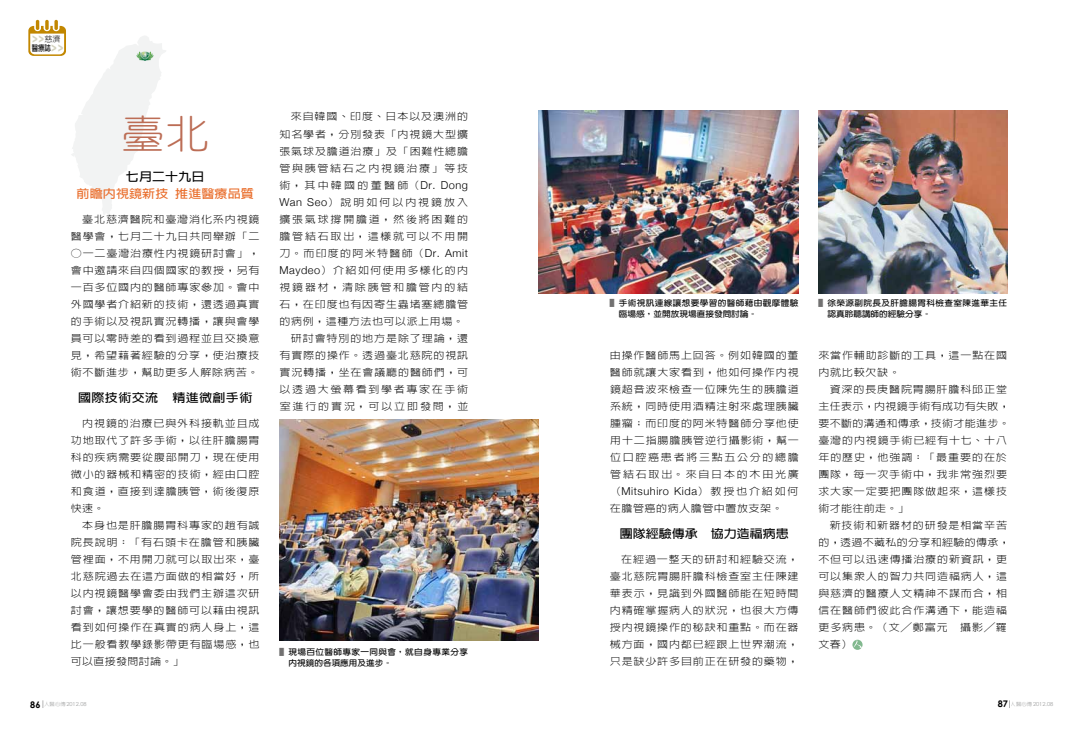
<style>
.page{position:relative;width:1078px;height:738px;background:#fff}
.page>*{position:absolute;margin:0;border:0;box-sizing:border-box;transform-origin:0 0}
.t1{font:300 39.6px "Yen Round";color:#bc6d55;scale:1.11 1}
.t2{font:700 11.7px "Lin Gothic";letter-spacing:.01em;color:#000;scale:1.11 1}
.t3{font:700 11.7px "Lin Gothic";letter-spacing:.01em;color:#e96d2b;scale:1.11 1}
.t4{font:700 11.7px "Lin Gothic";letter-spacing:.03em;color:#000;scale:1.11 1}
.t5{font:300 10.9px "Helvetica Neue";letter-spacing:.05em;color:#000}
.t6{font:300 9.9px/17px "Lin Gothic";letter-spacing:.08em;color:#000;text-align:justify;scale:1.11 1}
.t7{font:300 9.9px "Lin Gothic";letter-spacing:.16em;color:#000;scale:1.11 1}
.t8{font:300 9.9px "Lin Gothic";letter-spacing:.05em;color:#000;scale:1.11 1}
.t9{font:300 9.9px "Lin Gothic";letter-spacing:.155em;color:#000;scale:1.11 1}
.t10{font:300 9.9px "Lin Gothic";letter-spacing:.115em;color:#000;scale:1.11 1}
.t11{font:300 9.9px "Lin Gothic";letter-spacing:.205em;color:#000;scale:1.11 1}
.t12{font:300 9.9px "Lin Gothic";letter-spacing:.125em;color:#000;scale:1.11 1}
.t13{font:300 9.9px "Lin Gothic";letter-spacing:.175em;color:#000;scale:1.11 1}
.t14{font:300 9.9px "Lin Gothic";letter-spacing:.17em;color:#000;scale:1.11 1}
.t15{font:700 8.1px/11px "Yen Round";letter-spacing:.04em;color:#000;scale:1.07 1}
.t16{font:900 8px/9px "Lin Gothic";color:#d3d2be;scale:.8 1}
.t17{font:5.6px "Century Gothic";color:#9fa0a0}
.s1{font-weight:300;color:#000}
.s2{font-weight:700;color:#000}
.s3{font-family:"Helvetica Neue";font-size:10.9px}
.s4{color:#727171}
.s5{font-family:"Lin Gothic";font-size:9.9px}
.s6{font-weight:700;font-size:9.1px;color:#000}
.s7{font-family:"Lin Gothic";font-weight:300;font-size:5.1px}
</style>
<div class="page">
<svg style="left:28px;top:20px;width:138px;height:196px"></svg>
<img style="left:136px;top:52px;width:17px;height:8px">
<img style="left:818px;top:111px;width:188px;height:182px">
<img style="left:539px;top:111px;width:259px;height:182px">
<svg style="left:853px;top:639px;width:8px;height:9px"></svg>
<img style="left:279px;top:419px;width:260px;height:221px">
<p class="t16" style="left:32px;top:35px;width:41px">＞＞<span class="s1">慈濟</span><span class="s2">醫療誌</span>＞＞</p>
<h1 class="t1" style="left:121px;top:114px;width:81px">臺北</h1>
<p class="t2" style="left:126px;top:170px;width:72px">七月二十九日</p>
<p class="t3" style="left:77px;top:187px;width:161px">前瞻內視鏡新技 推進醫療品質</p>
<p class="t6" style="left:71px;top:210px;width:171px;text-align:right">臺北慈濟醫院和臺灣消化系內視鏡醫學會，七月二十九日共同舉辦「二</p>
<p class="t6" style="left:71px;top:244px;width:171px">○一二臺灣治療性內視鏡研討會」，會中邀請來自四個國家的教授，另有一百多位國內的醫師專家參加。會中外國學者介紹新的技術，還透過真實的手術以及視訊實況轉播，讓與會學員可以零時差的看到過程並且交換意見，希望藉著經驗的分享，使治療技術不斷進步，幫助更多人解除病苦。</p>
<p class="t4" style="left:78px;top:391px;width:158px">國際技術交流 精進微創手術</p>
<p class="t6" style="left:71px;top:414px;width:171px;text-indent:11px">內視鏡的治療已與外科接軌並且成功地取代了許多手術，以往肝膽腸胃科的疾病需要從腹部開刀，現在使用微小的器械和精密的技術，經由口腔和食道，直接到達膽胰管，術後復原快速。</p>
<p class="t6" style="left:71px;top:516px;width:171px;text-indent:11px">本身也是肝膽腸胃科專家的趙有誠院長說明：「有石頭卡在膽管和胰臟管裡面，不用開刀就可以取出來，臺北慈院過去在這方面做的相當好，所以內視鏡醫學會委由我們主辦這次研討會，讓想要學的醫師可以藉由視訊看到如何操作在真實的病人身上，這比一般看教學錄影帶更有臨場感，也可以直接發問討論。」</p>
<p class="t6" style="left:291px;top:108px;width:161px">來自韓國、印度、日本以及澳洲的</p>
<p class="t6" style="left:279px;top:125px;width:171px">知名學者，分別發表「內視鏡大型擴</p>
<p class="t6" style="left:279px;top:142px;width:171px">張氣球及膽道治療」及「困難性總膽</p>
<p class="t9" style="left:279px;top:163px;width:171px">管與胰管結石之內視鏡治療」等技</p>
<p class="t11" style="left:279px;top:180px;width:171px">術，其中韓國的董醫師（<span class="s3">Dr. Dong</span></p>
<p class="t13" style="left:279px;top:197px;width:171px"><span class="s3">Wan Seo</span>）說明如何以內視鏡放入</p>
<p class="t7" style="left:279px;top:214px;width:171px">擴張氣球撐開膽道，然後將困難的</p>
<p class="t7" style="left:279px;top:231px;width:171px">膽管結石取出，這樣就可以不用開</p>
<p class="t10" style="left:279px;top:248px;width:171px">刀。而印度的阿米特醫師（<span class="s3">Dr. Amit</span></p>
<p class="t12" style="left:279px;top:265px;width:171px"><span class="s3">Maydeo</span>）介紹如何使用多樣化的內</p>
<p class="t7" style="left:279px;top:282px;width:171px">視鏡器材，清除胰管和膽管內的結</p>
<p class="t6" style="left:279px;top:295px;width:171px">石，在印度也有因寄生蟲堵塞總膽管</p>
<p class="t8" style="left:279px;top:316px;width:167px">的病例，這種方法也可以派上用場。</p>
<p class="t6" style="left:291px;top:329px;width:161px">研討會特別的地方是除了理論，還</p>
<p class="t6" style="left:279px;top:346px;width:171px">有實際的操作。透過臺北慈院的視訊</p>
<p class="t6" style="left:279px;top:363px;width:171px">實況轉播，坐在會議廳的醫師們，可</p>
<p class="t9" style="left:279px;top:384px;width:171px">以透過大螢幕看到學者專家在手術</p>
<p class="t14" style="left:279px;top:401px;width:171px">室進行的實況，可以立即發問，並</p>
<p class="t15" style="left:288px;top:645px;width:169px;text-indent:-9px"><span class="s4">▌</span>現場百位醫師專家一同與會，就自身專業分享內視鏡的各項應用及進步。</p>
<p class="t15" style="left:618px;top:297px;width:169px;text-indent:-9px"><span class="s4">▌</span>手術視訊連線讓想要學習的醫師藉由觀摩體驗臨場感，並開放現場直接發問討論。</p>
<p class="t6" style="left:609px;top:346px;width:172px">由操作醫師馬上回答。例如韓國的董醫師就讓大家看到，他如何操作內視鏡超音波來檢查一位陳先生的胰膽道系統，同時使用酒精注射來處理胰臟腫瘤；而印度的阿米特醫師分享他使用十二指腸膽胰管逆行攝影術，幫一位口腔癌患者將三點五公分的總膽管結石取出。來自日本的木田光廣</p>
<p class="t5" style="left:610px;top:484px;width:190px"><span class="s5">（</span>Mitsuhiro Kida<span class="s5">）教授也介紹如何</span></p>
<p class="t8" style="left:609px;top:503px;width:157px">在膽管癌的病人膽管中置放支架。</p>
<p class="t2" style="left:619px;top:527px;width:154px">團隊經驗傳承 協力造福病患</p>
<p class="t6" style="left:609px;top:550px;width:171px;text-indent:11px">在經過一整天的研討和經驗交流，臺北慈院胃腸肝膽科檢查室主任陳建華表示，見識到外國醫師能在短時間內精確掌握病人的狀況，也很大方傳授內視鏡操作的秘訣和重點。而在器械方面，國內都已經跟上世界潮流，只是缺少許多目前正在研發的藥物，</p>
<p class="t15" style="left:827px;top:297px;width:169px;text-indent:-9px"><span class="s4">▌</span>徐榮源副院長及肝膽腸胃科檢查室陳進華主任認真聆聽講師的經驗分享。</p>
<p class="t6" style="left:818px;top:346px;width:171px">來當作輔助診斷的工具，這一點在國內就比較欠缺。</p>
<p class="t6" style="left:818px;top:380px;width:174px;text-align:left;text-indent:11px">資深的長庚醫院胃腸肝膽科邱正堂主任表示，內視鏡手術有成功有失敗，要不斷的溝通和傳承，技術才能進步。臺灣的內視鏡手術已經有十七、十八年的歷史，他強調：「最重要的在於團隊，每一次手術中，我非常強烈要求大家一定要把團隊做起來，這樣技術才能往前走。」</p>
<p class="t6" style="left:818px;top:516px;width:174px;text-align:left;text-indent:11px">新技術和新器材的研發是相當辛苦的，透過不藏私的分享和經驗的傳承，不但可以迅速傳播治療的新資訊，更可以集眾人的智力共同造福病人，這與慈濟的醫療人文精神不謀而合，相信在醫師們彼此合作溝通下，能造福更多病患。（文╱鄭富元 攝影╱羅文春）</p>
<p class="t17" style="left:30px;top:700px;width:58px"><span class="s6">86</span> <span class="s7">人醫心傳</span>2012.08</p>
<p class="t17" style="left:997px;top:700px;width:57px"><span class="s6">87</span> <span class="s7">人醫心傳</span>2012.08</p>
</div>
